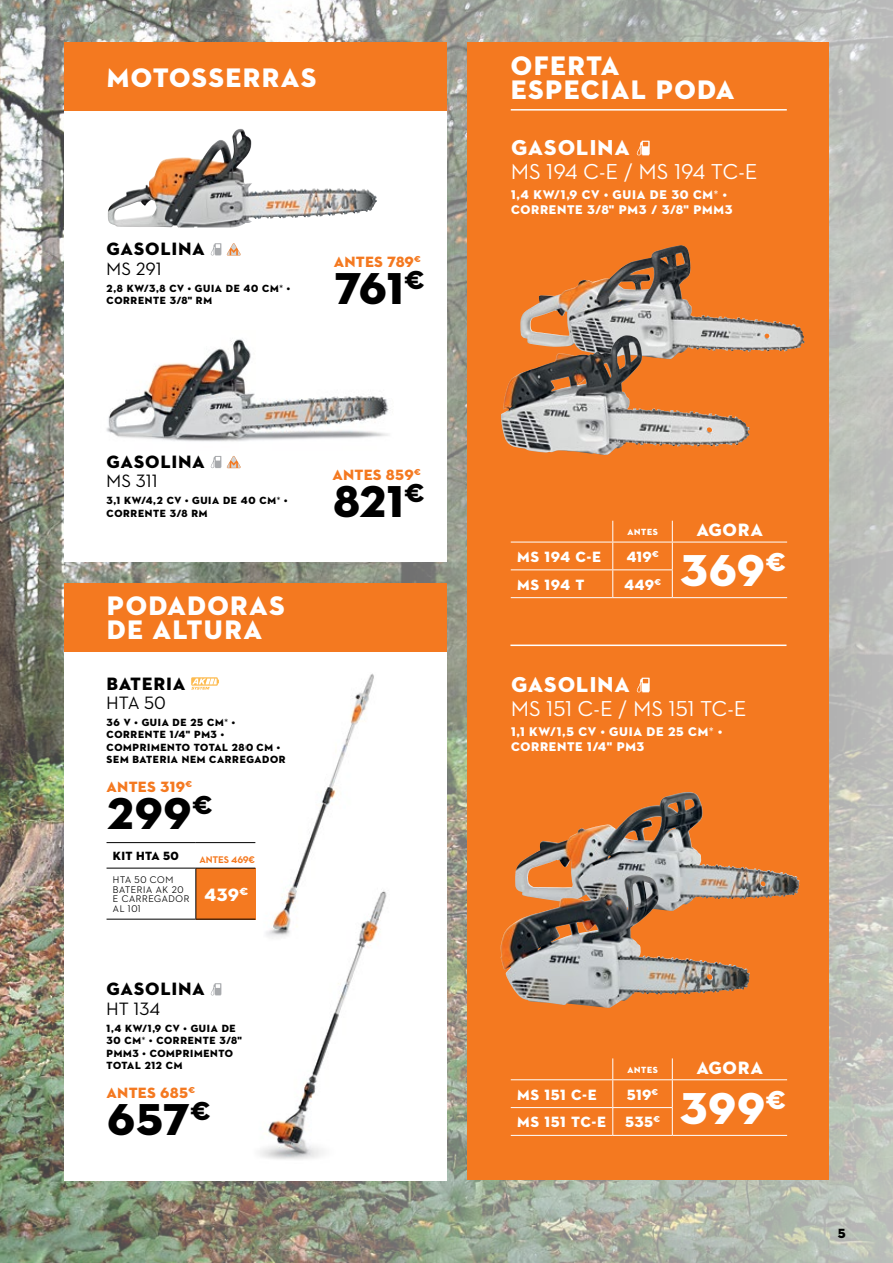
<style>
.page{position:relative;width:893px;height:1263px;background:#fff}
.page>*{position:absolute;margin:0;border:0;box-sizing:border-box;transform-origin:0 0}
.t1{font:45px "STIHL Contraface Display Titling";letter-spacing:-.045em;color:#000}
.t2{font:45px "STIHL Contraface Display Titling";letter-spacing:-.035em;color:#fff}
.t3{font:27px/24px "STIHL Contraface Display Titling";color:#fff}
.t4{font:21.75px "STIHL Contraface Text";color:#fff}
.t5{font:21.75px "STIHL Contraface Display Titling";color:#fff}
.t6{font:18px "STIHL Contraface Display Titling";color:#000}
.t7{font:18px "STIHL Contraface Text";color:#000}
.t8{font:18px "STIHL Contraface Display Titling";color:#fff}
.t9{font:15px "STIHL Contraface Display Titling";letter-spacing:-.03em;color:#fff}
.t10{font:15px "STIHL Contraface Display Titling";letter-spacing:-.03em;color:#f47920}
.t11{font:13.35px "STIHL Contraface Display Titling";color:#000}
.t12{font:12.6px/15.1px "STIHL Contraface Display Titling";color:#fff}
.t13{font:12px "STIHL Contraface Display Titling";letter-spacing:-.03em;color:#000}
.t14{font:10.5px/12.6px "STIHL Contraface Display Titling";color:#000}
.t15{font:500 9.75px/9.8px "STIHL Contraface Display";color:#000}
.t16{font:700 9.75px "STIHL Contraface Text";letter-spacing:-.02em;color:#f47920}
.t17{font:9px "STIHL Contraface Display Titling";color:#fff}
.s1{font-family:"STIHL Contraface Text"}
</style>
<div class="page">
<img style="left:0;top:0;width:893px;height:1263px">
<div style="left:64px;top:43px;width:382px;height:519px;background:#fff"></div>
<div style="left:64px;top:651px;width:382px;height:529px;background:#fff"></div>
<div style="left:64px;top:43px;width:382px;height:68px;background:#f47920"></div>
<img style="left:108px;top:129px;width:144px;height:98px">
<svg style="left:211px;top:243px;width:10px;height:13px"></svg>
<svg style="left:227px;top:243px;width:14px;height:12px"></svg>
<img style="left:106px;top:339px;width:283px;height:121px">
<svg style="left:211px;top:456px;width:10px;height:12px"></svg>
<svg style="left:227px;top:456px;width:14px;height:12px"></svg>
<img style="left:260px;top:892px;width:127px;height:268px">
<img style="left:358px;top:941px;width:23px;height:5px">
<svg style="left:211px;top:983px;width:10px;height:13px"></svg>
<div style="left:196px;top:868px;width:59px;height:51px;background:#f47920"></div>
<hr style="left:107px;top:842px;width:89px;height:1px;background:#000">
<hr style="left:196px;top:842px;width:59px;height:1px;background:#000">
<hr style="left:107px;top:868px;width:89px;height:1px;background:#000">
<hr style="left:196px;top:868px;width:59px;height:1px;background:#000">
<hr style="left:195px;top:868px;width:1px;height:51px;background:#000">
<hr style="left:107px;top:919px;width:89px;height:1px;background:#000">
<hr style="left:196px;top:919px;width:59px;height:1px;background:#000">
<svg style="left:191px;top:677px;width:28px;height:12px"></svg>
<div style="left:64px;top:583px;width:382px;height:68px;background:#f47920"></div>
<img style="left:248px;top:673px;width:137px;height:268px">
<img style="left:365px;top:675px;width:7px;height:15px">
<div style="left:468px;top:43px;width:361px;height:1137px;background:#f47920"></div>
<hr style="left:510px;top:644px;width:276px;height:2px;background:#fff">
<hr style="left:511px;top:109px;width:276px;height:2px;background:#fff">
<svg style="left:637px;top:141px;width:13px;height:15px"></svg>
<hr style="left:613px;top:542px;width:59px;height:1px;background:#fff">
<hr style="left:672px;top:542px;width:115px;height:1px;background:#fff">
<hr style="left:511px;top:569px;width:102px;height:1px;background:#fff">
<hr style="left:613px;top:569px;width:60px;height:1px;background:#fff">
<svg style="left:672px;top:521px;width:1px;height:76px"></svg>
<hr style="left:511px;top:597px;width:102px;height:1px;background:#fff">
<hr style="left:613px;top:597px;width:59px;height:1px;background:#fff">
<hr style="left:672px;top:597px;width:115px;height:1px;background:#fff">
<hr style="left:511px;top:542px;width:102px;height:1px;background:#fff">
<svg style="left:612px;top:521px;width:1px;height:76px"></svg>
<hr style="left:613px;top:1079px;width:59px;height:1px;background:#fff">
<hr style="left:672px;top:1079px;width:115px;height:1px;background:#fff">
<hr style="left:511px;top:1107px;width:102px;height:1px;background:#fff">
<hr style="left:613px;top:1107px;width:60px;height:1px;background:#fff">
<svg style="left:672px;top:1058px;width:1px;height:77px"></svg>
<hr style="left:511px;top:1135px;width:102px;height:1px;background:#fff">
<hr style="left:613px;top:1135px;width:59px;height:1px;background:#fff">
<hr style="left:672px;top:1135px;width:115px;height:1px;background:#fff">
<hr style="left:511px;top:1079px;width:102px;height:1px;background:#fff">
<svg style="left:612px;top:1058px;width:1px;height:77px"></svg>
<img style="left:520px;top:247px;width:226px;height:109px">
<img style="left:501px;top:335px;width:174px;height:120px">
<img style="left:515px;top:792px;width:246px;height:107px">
<img style="left:501px;top:874px;width:200px;height:134px">
<svg style="left:637px;top:678px;width:13px;height:15px"></svg>
<h2 class="t3" style="left:106px;top:66px;width:212px">MOTOSSERRAS</h2>
<h3 class="t6" style="left:106px;top:238px;width:101px">GASOLINA</h3>
<h3 class="t7" style="left:106px;top:257px;width:57px">MS 291</h3>
<p class="t14" style="left:106px;top:282px;width:186px">2,8 KW/3,8 CV • GUIA DE 40 CM<span class="s1">*</span> •<br>CORRENTE 3/8" RM</p>
<h3 class="t10" style="left:333px;top:253px;width:89px">ANTES 789<sup>€</sup></h3>
<h1 class="t1" style="left:333px;top:261px;width:93px">761<sup>€</sup></h1>
<h3 class="t6" style="left:106px;top:451px;width:101px">GASOLINA</h3>
<h3 class="t7" style="left:106px;top:470px;width:53px">MS 311</h3>
<p class="t14" style="left:106px;top:494px;width:183px">3,1 KW/4,2 CV • GUIA DE 40 CM<span class="s1">*</span> •<br>CORRENTE 3/8 RM</p>
<h2 class="t3" style="left:106px;top:594px;width:181px">PODADORAS<br>DE ALTURA</h2>
<h3 class="t6" style="left:106px;top:672px;width:81px">BATERIA</h3>
<h3 class="t7" style="left:106px;top:691px;width:61px">HTA 50</h3>
<p class="t14" style="left:106px;top:716px;width:181px">36 V • GUIA DE 25 CM<span class="s1">*</span> •<br>CORRENTE 1/4" PM3 •<br>COMPRIMENTO TOTAL 280 CM •<br>SEM BATERIA NEM CARREGADOR</p>
<h1 class="t1" style="left:106px;top:786px;width:108px">299<sup>€</sup></h1>
<h3 class="t10" style="left:106px;top:778px;width:87px">ANTES 319<sup>€</sup></h3>
<p class="t13" style="left:113px;top:848px;width:68px">KIT HTA 50</p>
<p class="t15" style="left:113px;top:875px;width:79px">HTA 50 COM<br>BATERIA AK 20<br>E CARREGADOR<br>AL 101</p>
<h3 class="t8" style="left:204px;top:883px;width:45px">439<sup>€</sup></h3>
<p class="t16" style="left:199px;top:854px;width:57px">ANTES 469€</p>
<h3 class="t6" style="left:106px;top:978px;width:101px">GASOLINA</h3>
<h3 class="t7" style="left:106px;top:997px;width:56px">HT 134</h3>
<p class="t14" style="left:106px;top:1022px;width:137px">1,4 KW/1,9 CV • GUIA DE<br>30 CM<span class="s1">*</span> • CORRENTE 3/8"<br>PMM3 • COMPRIMENTO<br>TOTAL 212 CM</p>
<h1 class="t1" style="left:106px;top:1092px;width:106px">657<sup>€</sup></h1>
<h3 class="t10" style="left:106px;top:1083px;width:90px">ANTES 685<sup>€</sup></h3>
<h3 class="t10" style="left:332px;top:465px;width:90px">ANTES 859<sup>€</sup></h3>
<h1 class="t1" style="left:332px;top:474px;width:95px">821<sup>€</sup></h1>
<h2 class="t3" style="left:510px;top:54px;width:227px">OFERTA<br>ESPECIAL PODA</h2>
<h3 class="t5" style="left:511px;top:134px;width:121px">GASOLINA</h3>
<h3 class="t4" style="left:511px;top:158px;width:248px">MS 194 C-E / MS 194 TC-E</h3>
<p class="t12" style="left:511px;top:187px;width:223px">1,4 KW/1,9 CV • GUIA DE 30 CM<span class="s1">*</span> •<br>CORRENTE 3/8" PM3 / 3/8" PMM3</p>
<p class="t17" style="left:627px;top:526px;width:33px">ANTES</p>
<h3 class="t8" style="left:696px;top:519px;width:69px">AGORA</h3>
<h3 class="t9" style="left:517px;top:547px;width:86px">MS 194 C-E</h3>
<h3 class="t9" style="left:626px;top:547px;width:35px">419<sup>€</sup></h3>
<h1 class="t2" style="left:679px;top:543px;width:109px">369<sup>€</sup></h1>
<h3 class="t9" style="left:517px;top:575px;width:70px">MS 194 T</h3>
<h3 class="t9" style="left:624px;top:575px;width:39px">449<sup>€</sup></h3>
<h3 class="t5" style="left:511px;top:671px;width:121px">GASOLINA</h3>
<h3 class="t4" style="left:511px;top:695px;width:237px">MS 151 C-E / MS 151 TC-E</h3>
<p class="t12" style="left:511px;top:724px;width:213px">1,1 KW/1,5 CV • GUIA DE 25 CM<span class="s1">*</span> •<br>CORRENTE 1/4" PM3</p>
<p class="t17" style="left:627px;top:1064px;width:33px">ANTES</p>
<h3 class="t8" style="left:696px;top:1056px;width:69px">AGORA</h3>
<h3 class="t9" style="left:517px;top:1085px;width:82px">MS 151 C-E</h3>
<h3 class="t9" style="left:627px;top:1085px;width:33px">519<sup>€</sup></h3>
<h1 class="t2" style="left:679px;top:1080px;width:109px">399<sup>€</sup></h1>
<h3 class="t9" style="left:517px;top:1113px;width:145px">MS 151 TC-E 535<sup>€</sup></h3>
<p class="t11" style="left:837px;top:1225px;width:10px">5</p>
</div>
